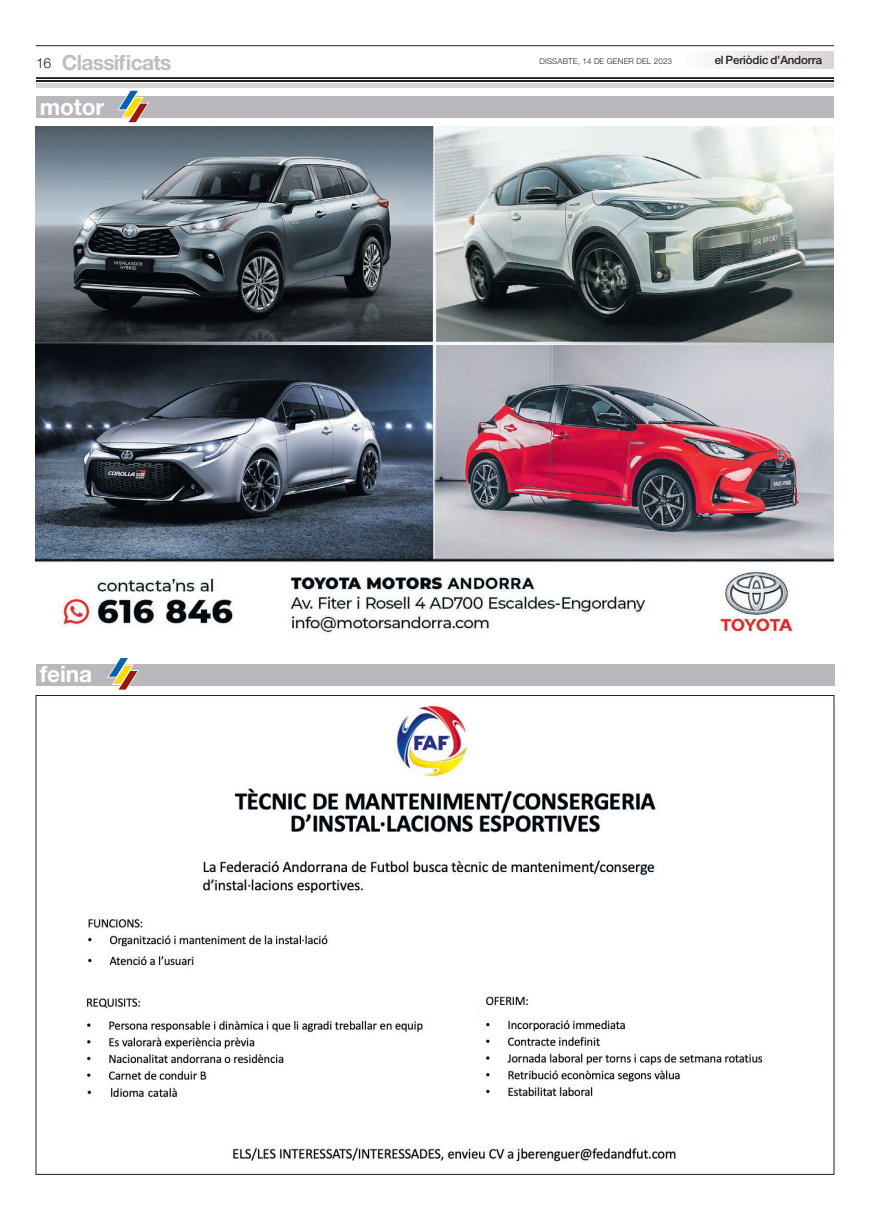
<style>
.page{position:relative;width:870px;height:1220px;background:#fff}
.page>*{position:absolute;margin:0;border:0;box-sizing:border-box;transform-origin:0 0}
.Desp_Tit{font:700 22.7px "Helvetica Neue LT Std";letter-spacing:-.005em;color:#fff}
.t1{font:700 21px "Helvetica Neue LT Std";letter-spacing:-.035em;color:#c0bcc1}
.t2{font:300 14px "Helvetica Neue LT Std";color:#231f20}
.t3{font:500 11.5px "Helvetica Neue LT Std";letter-spacing:-.015em;color:#231f20}
.t4{font:300 8px "Helvetica Neue LT Std";letter-spacing:.02em;color:#231f20}
</style>
<div class="page">
<div style="left:36px;top:97px;width:798px;height:21px;background:#bbb8bd"></div>
<svg style="left:117px;top:90px;width:32px;height:33px"></svg>
<img style="left:36px;top:127px;width:798px;height:508px">
<img style="left:86px;top:919px;width:337px;height:179px">
<img style="left:486px;top:996px;width:276px;height:101px">
<div style="left:36px;top:664px;width:798px;height:21px;background:#bbb8bd"></div>
<svg style="left:107px;top:657px;width:32px;height:33px"></svg>
<img style="left:233px;top:1147px;width:443px;height:15px">
<img style="left:203px;top:788px;width:453px;height:106px">
<img style="left:396px;top:705px;width:72px;height:72px">
<div style="left:678px;top:51px;width:156px;height:17px;background:linear-gradient(to right,#fff,#dad4d9)"></div>
<hr style="left:36px;top:46px;width:798px;height:1px;background:#231f20">
<hr style="left:36px;top:84px;width:798px;height:4px;background:#dad2d8">
<hr style="left:36px;top:78px;width:798px;height:1px;background:#231f20">
<hr style="left:36px;top:81px;width:798px;height:1px;background:#231f20">
<p class="t2" style="left:36px;top:55px;width:17px">16</p>
<p class="t1" style="left:62px;top:50px;width:111px">Classificats</p>
<p class="t4" style="left:539px;top:57px;width:134px">DISSABTE, 14 DE GENER DEL 2023</p>
<p class="Desp_Tit" style="left:40px;top:93px;width:66px">motor</p>
<p class="t3" style="left:715px;top:53px;width:109px">el Periòdic d’Andorra</p>
<p class="Desp_Tit" style="left:40px;top:660px;width:54px">feina</p>
</div>
